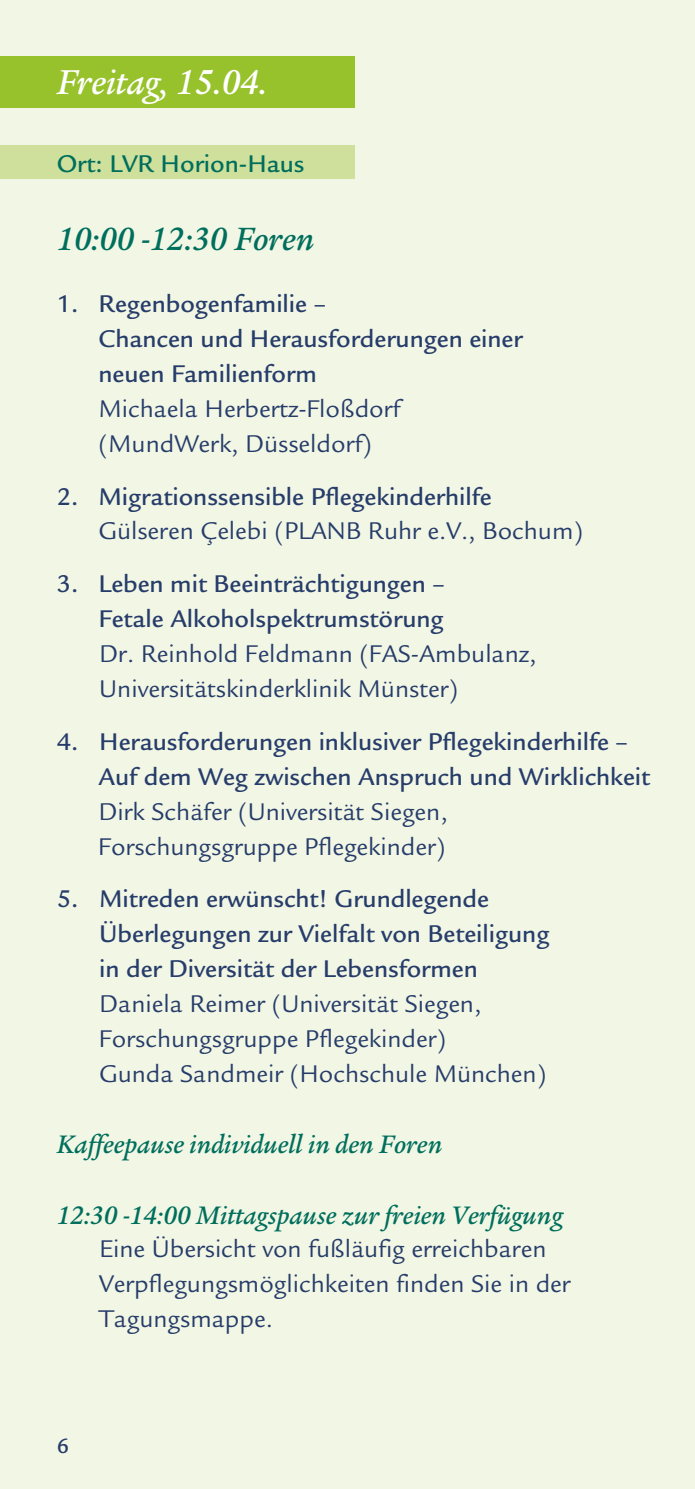
<style>
.page{position:relative;width:695px;height:1489px;background:#fff}
.page>*{position:absolute;margin:0;border:0;box-sizing:border-box;transform-origin:0 0}
.t1{font:italic 500 37.5px "Legacy Serif";color:#fff}
.t2{font:italic 500 35px "Legacy Serif";color:#006e5c}
.t3{font:italic 500 27.5px "Legacy Serif";color:#006e5c}
.t4{font:26.25px/35px "Legacy Sans";color:#263c6a}
.t5{font:500 26.25px/35px "Legacy Sans";color:#263c6a}
.t6{font:500 26.25px "Legacy Sans";color:#006e5c}
.t7{font:500 22.5px "Legacy Sans";color:#263c6a}
</style>
<div class="page">
<div style="left:0;top:0;width:694px;height:1488px;background:#f2f6e4"></div>
<div style="left:0;top:145px;width:354px;height:34px;background:#cfe09c"></div>
<div style="left:0;top:57px;width:354px;height:51px;background:#97c22c"></div>
<h1 class="t1" style="left:57px;top:61px;width:212px">Freitag, 15.04.</h1>
<p class="t6" style="left:57px;top:149px;width:249px">Ort: LVR Horion-Haus</p>
<h2 class="t2" style="left:57px;top:219px;width:259px">10:00 -12:30 Foren</h2>
<p class="t5" style="left:98px;top:286px;width:425px;text-indent:-42px">1. Regenbogenfamilie –<br>Chancen und Herausforderungen einer neuen Familienform</p>
<p class="t4" style="left:98px;top:391px;width:303px">Michaela Herbertz-Floßdorf (MundWerk, Düsseldorf)</p>
<p class="t5" style="left:57px;top:479px;width:436px">2. Migrationssensible Pflegekinderhilfe</p>
<p class="t4" style="left:98px;top:514px;width:486px">Gülseren Çelebi (PLANB Ruhr e.V., Bochum)</p>
<p class="t5" style="left:57px;top:566px;width:389px;text-align:right">3. Leben mit Beeinträchtigungen –<br>Fetale Alkoholspektrumstörung</p>
<p class="t4" style="left:99px;top:636px;width:438px">Dr. Reinhold Feldmann (FAS-Ambulanz,<br>Universitätskinderklinik Münster)</p>
<p class="t5" style="left:98px;top:724px;width:553px;text-indent:-42px">4. Herausforderungen inklusiver Pflegekinderhilfe –<br>Auf dem Weg zwischen Anspruch und Wirklichkeit</p>
<p class="t4" style="left:98px;top:794px;width:350px">Dirk Schäfer (Universität Siegen,<br>Forschungsgruppe Pflegekinder)</p>
<p class="t5" style="left:99px;top:881px;width:451px;text-indent:-43px">5. Mitreden erwünscht! Grundlegende<br>Überlegungen zur Vielfalt von Beteiligung in der Diversität der Lebensformen</p>
<p class="t4" style="left:99px;top:986px;width:448px">Daniela Reimer (Universität Siegen,<br>Forschungsgruppe Pflegekinder)<br>Gunda Sandmeir (Hochschule München)</p>
<p class="t3" style="left:57px;top:1129px;width:387px">Kaffeepause individuell in den Foren</p>
<p class="t3" style="left:57px;top:1199px;width:507px">12:30 -14:00 Mittagspause zur freien Verfügung</p>
<p class="t4" style="left:99px;top:1231px;width:473px">Eine Übersicht von fußläufig erreichbaren<br>Verpflegungsmöglichkeiten finden Sie in der<br>Tagungsmappe.</p>
<p class="t7" style="left:57px;top:1433px;width:14px">6</p>
</div>
